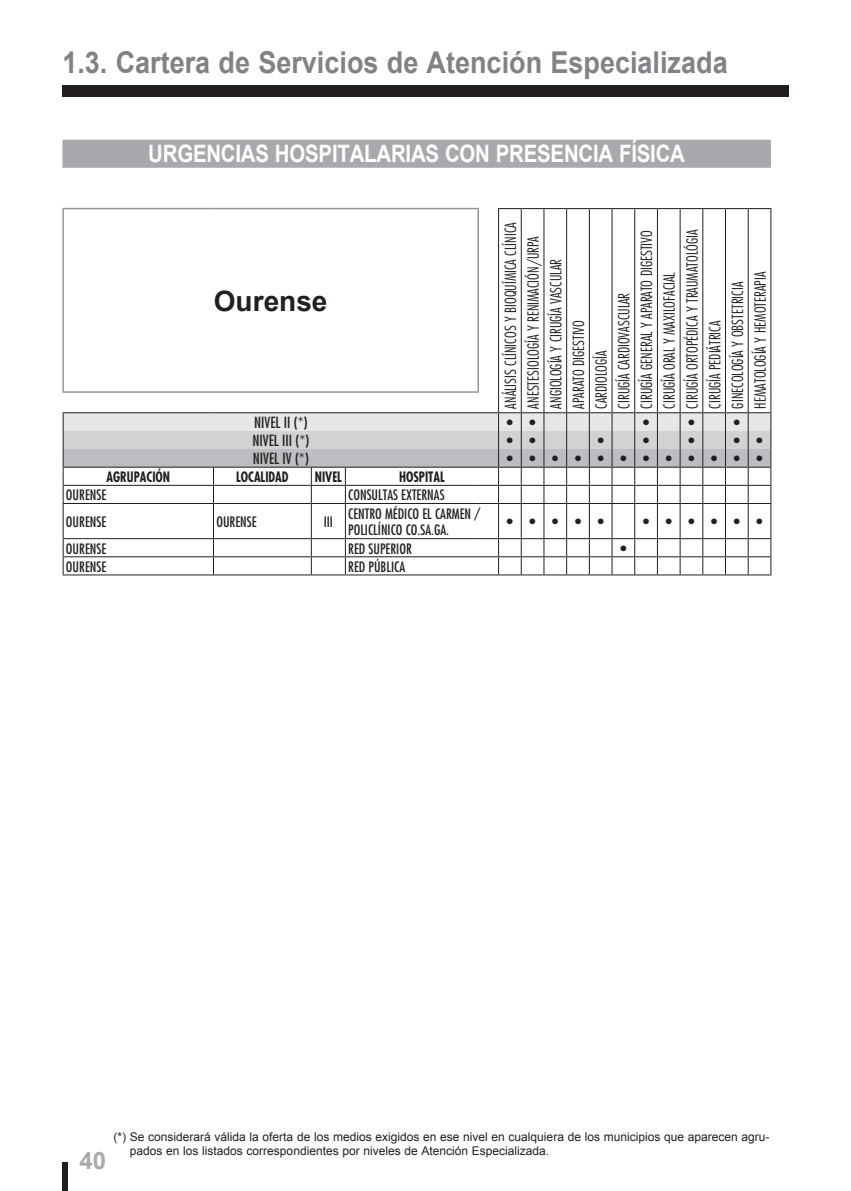
<style>
.page{position:relative;width:851px;height:1191px;background:#fff}
.page>*{position:absolute;margin:0;border:0;box-sizing:border-box;transform-origin:0 0}
.t1{font:700 30px "Arial";color:#808285;scale:.9 1}
.t2{font:700 28px "Arial";color:#231f20}
.t3{font:700 24px "Arial";letter-spacing:-.01em;color:#fff;scale:.85 1}
.t4{font:700 24px "Arial";color:#a8a9ad}
.t5{font:300 condensed 15px/22.6px "Futura Std";color:#231f20}
.t6{font:condensed 15px "Futura Std";color:#231f20}
.t7{font:condensed 14px/16.6px "Futura Std";color:#231f20}
.t8{font:700 condensed 14px "Futura Std";color:#231f20;scale:.9 1}
.t9{font:12px/14.4px "Arial";color:#231f20}
</style>
<div class="page">
<div style="left:62px;top:85px;width:726px;height:11px;background:#231f20"></div>
<div style="left:62px;top:1162px;width:6px;height:29px;background:#231f20"></div>
<div style="left:62px;top:140px;width:708px;height:28px;background:#a8a9ad"></div>
<hr style="left:62px;top:208px;width:151px;height:1px;background:#939598">
<hr style="left:62px;top:209px;width:2px;height:182px;background:#939598">
<hr style="left:213px;top:208px;width:266px;height:1px;background:#939598">
<hr style="left:477px;top:209px;width:2px;height:182px;background:#939598">
<hr style="left:62px;top:391px;width:417px;height:2px;background:#939598">
<hr style="left:498px;top:209px;width:1px;height:183px;background:#231f20">
<hr style="left:520px;top:209px;width:1px;height:183px;background:#231f20">
<hr style="left:543px;top:209px;width:1px;height:183px;background:#231f20">
<hr style="left:566px;top:209px;width:1px;height:183px;background:#231f20">
<hr style="left:588px;top:209px;width:1px;height:183px;background:#231f20">
<hr style="left:634px;top:209px;width:1px;height:183px;background:#231f20">
<hr style="left:656px;top:209px;width:1px;height:183px;background:#231f20">
<hr style="left:679px;top:209px;width:1px;height:183px;background:#231f20">
<hr style="left:725px;top:209px;width:1px;height:183px;background:#231f20">
<hr style="left:611px;top:209px;width:1px;height:183px;background:#231f20">
<svg style="left:498px;top:208px;width:273px;height:1px"></svg>
<hr style="left:702px;top:209px;width:1px;height:183px;background:#231f20">
<hr style="left:747px;top:209px;width:1px;height:183px;background:#231f20">
<hr style="left:770px;top:209px;width:1px;height:183px;background:#231f20">
<svg style="left:63px;top:392px;width:708px;height:183px"></svg>
<h1 class="t1" style="left:62px;top:43px;width:740px">1.3. Cartera de Servicios de Atención Especializada</h1>
<h3 class="t3" style="left:148px;top:138px;width:633px">URGENCIAS HOSPITALARIAS CON PRESENCIA FÍSICA</h3>
<h2 class="t2" style="left:214px;top:282px;width:115px">Ourense</h2>
<p class="t5" style="left:500px;top:408px;width:187px;rotate:-90deg">ANÁLISIS CLÍNICOS Y BIOQUÍMICA CLÍNICA<br>ANESTESIOLOGÍA Y RENIMACIÓN/URPA<br>ANGIOLOGÍA Y CIRUGÍA VASCULAR<br>APARATO DIGESTIVO<br>CARDIOLOGÍA<br>CIRUGÍA CARDIOVASCULAR<br>CIRUGÍA GENERAL Y APARATO DIGESTIVO<br>CIRUGÍA ORAL Y MAXILOFACIAL<br>CIRUGÍA ORTOPÉDICA Y TRAUMATOLÓGIA<br>CIRUGÍA PEDIÁTRICA<br>GINECOLOGÍA Y OBSTETRICIA<br>HEMATOLOGÍA Y HEMOTERAPIA</p>
<p class="t6" style="left:254px;top:416px;width:55px">NIVEL II (*)</p>
<p class="t6" style="left:507px;top:416px;width:30px">• •</p>
<p class="t6" style="left:643px;top:416px;width:7px">•</p>
<p class="t6" style="left:688px;top:416px;width:7px">•</p>
<p class="t6" style="left:733px;top:416px;width:7px">•</p>
<p class="t6" style="left:252px;top:433px;width:58px">NIVEL III (*)</p>
<p class="t6" style="left:507px;top:433px;width:30px">• •</p>
<p class="t6" style="left:597px;top:433px;width:7px">•</p>
<p class="t6" style="left:643px;top:433px;width:7px">•</p>
<p class="t6" style="left:688px;top:433px;width:8px">•</p>
<p class="t6" style="left:733px;top:433px;width:30px">• •</p>
<p class="t6" style="left:253px;top:451px;width:57px">NIVEL IV (*)</p>
<p class="t6" style="left:507px;top:451px;width:257px">••••••••••••</p>
<p class="t8" style="left:106px;top:470px;width:72px">AGRUPACIÓN</p>
<p class="t8" style="left:236px;top:470px;width:60px">LOCALIDAD</p>
<p class="t8" style="left:315px;top:470px;width:32px">NIVEL</p>
<p class="t8" style="left:399px;top:470px;width:52px">HOSPITAL</p>
<p class="t7" style="left:66px;top:487px;width:42px">OURENSE</p>
<p class="t7" style="left:348px;top:487px;width:98px">CONSULTAS EXTERNAS</p>
<p class="t7" style="left:66px;top:514px;width:42px">OURENSE</p>
<p class="t7" style="left:216px;top:514px;width:42px">OURENSE</p>
<p class="t7" style="left:323px;top:514px;width:11px">III</p>
<p class="t7" style="left:348px;top:506px;width:133px">CENTRO MÉDICO EL CARMEN /<br>POLICLÍNICO CO.SA.GA.</p>
<p class="t6" style="left:507px;top:515px;width:98px">•••••</p>
<p class="t6" style="left:643px;top:515px;width:121px">••••••</p>
<p class="t7" style="left:66px;top:541px;width:42px">OURENSE</p>
<p class="t7" style="left:348px;top:541px;width:65px">RED SUPERIOR</p>
<p class="t6" style="left:620px;top:541px;width:7px">•</p>
<p class="t7" style="left:66px;top:559px;width:42px">OURENSE</p>
<p class="t7" style="left:348px;top:559px;width:58px">RED PÚBLICA</p>
<h3 class="t4" style="left:79px;top:1144px;width:28px">40</h3>
<p class="t9" style="left:130px;top:1129px;width:641px;text-indent:-16px">(*) Se considerará válida la oferta de los medios exigidos en ese nivel en cualquiera de los municipios que aparecen agru&shy;pados en los listados correspondientes por niveles de Atención Especializada.</p>
</div>
